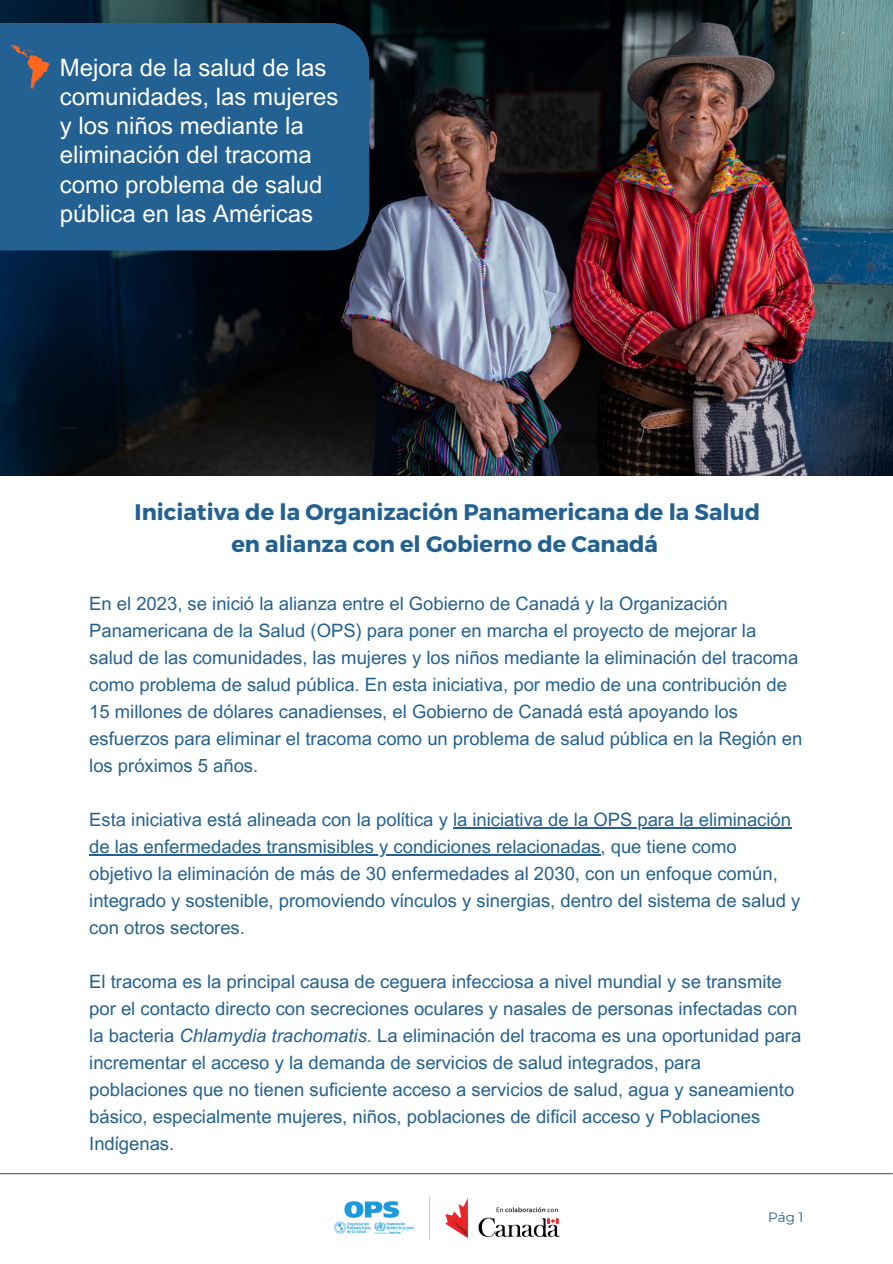
<style>
.page{position:relative;width:893px;height:1264px;background:#fff}
.page>*{position:absolute;margin:0;border:0;box-sizing:border-box;transform-origin:0 0}
.t1{font:24px/29.2px "Arial MT Pro";color:#fff}
.t2{font:700 22.5px/31.5px "Montserrat";color:#236192;text-align:center}
.t3{font:18.45px/27px "Arial MT Pro";color:#236192}
.t4{font:13.5px "Montserrat";color:#236192}
.s1{font-style:italic}
</style>
<div class="page">
<img style="left:0;top:0;width:892px;height:475px">
<hr style="left:0;top:1173px;width:892px;height:1px;background:#236192">
<div style="left:0;top:23px;width:369px;height:227px;background:#236192"></div>
<svg style="left:11px;top:45px;width:38px;height:44px"></svg>
<img style="left:333px;top:1196px;width:227px;height:44px">
<hr style="left:453px;top:827px;width:338px;height:1px;background:#236192">
<hr style="left:89px;top:854px;width:511px;height:1px;background:#236192">
<p class="t1" style="left:60px;top:56px;width:280px">Mejora de la salud de las comunidades, las mujeres y los niños mediante la eliminación del tracoma como problema de salud pública en las Américas</p>
<p class="t2" style="left:134px;top:495px;width:627px">Iniciativa de la Organización Panamericana de la Salud en alianza con el Gobierno de Canadá</p>
<p class="t3" style="left:89px;top:592px;width:714px">En el 2023, se inició la alianza entre el Gobierno de Canadá y la Organización Panamericana de la Salud (OPS) para poner en marcha el proyecto de mejorar la salud de las comunidades, las mujeres y los niños mediante la eliminación del tracoma como problema de salud pública. En esta iniciativa, por medio de una contribución de 15 millones de dólares canadienses, el Gobierno de Canadá está apoyando los esfuerzos para eliminar el tracoma como un problema de salud pública en la Región en los próximos 5 años.</p>
<p class="t3" style="left:89px;top:808px;width:712px">Esta iniciativa está alineada con la política y la iniciativa de la OPS para la eliminación de las enfermedades transmisibles y condiciones relacionadas, que tiene como objetivo la eliminación de más de 30 enfermedades al 2030, con un enfoque común, integrado y sostenible, promoviendo vínculos y sinergias, dentro del sistema de salud y con otros sectores.</p>
<p class="t3" style="left:89px;top:970px;width:713px">El tracoma es la principal causa de ceguera infecciosa a nivel mundial y se transmite por el contacto directo con secreciones oculares y nasales de personas infectadas con la bacteria <span class="s1">Chlamydia trachomatis</span>. La eliminación del tracoma es una oportunidad para incrementar el acceso y la demanda de servicios de salud integrados, para poblaciones que no tienen suficiente acceso a servicios de salud, agua y saneamiento básico, especialmente mujeres, niños, poblaciones de difícil acceso y Poblaciones Indígenas.</p>
<p class="t4" style="left:768px;top:1208px;width:37px">Pág 1</p>
</div>
